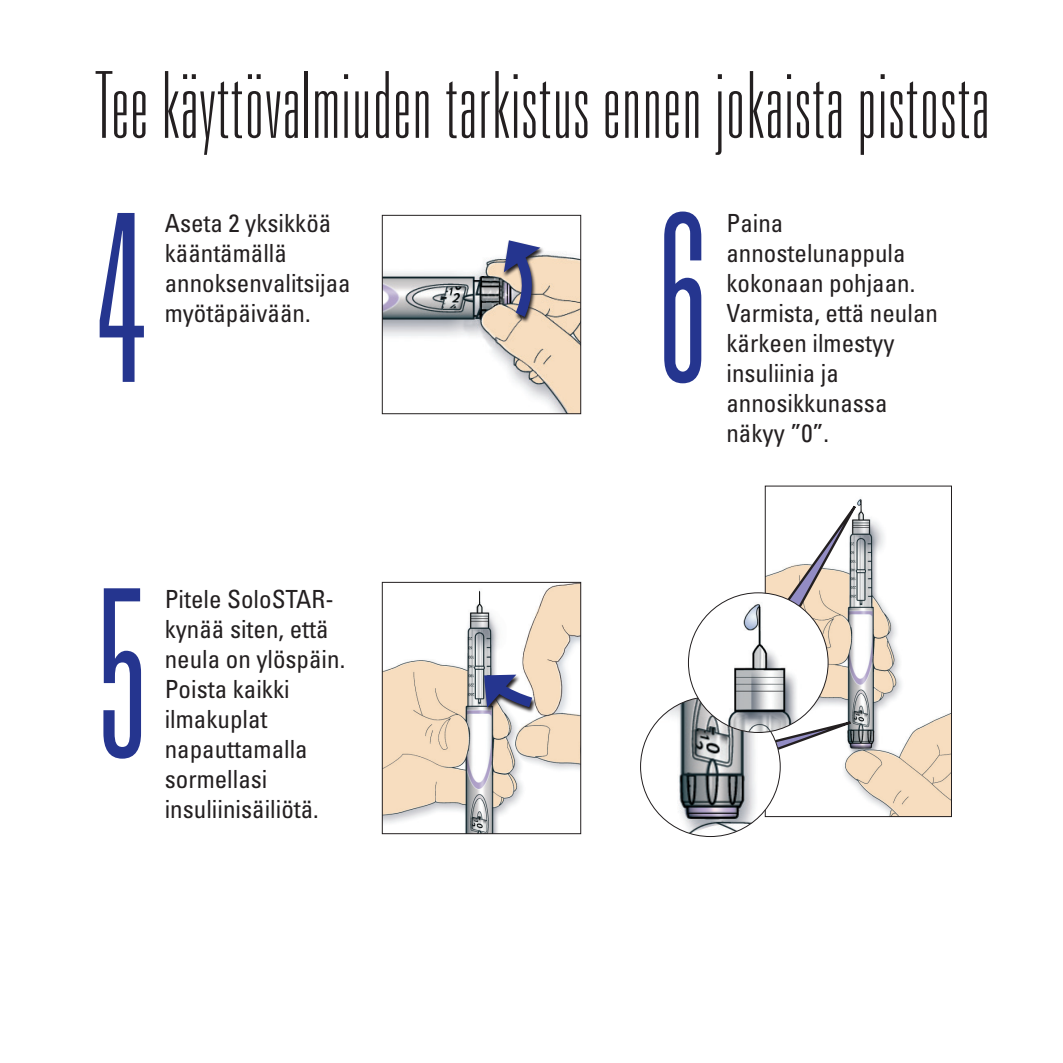
<style>
.page{position:relative;width:1063px;height:1063px;background:#fff}
.page>*{position:absolute;margin:0;border:0;box-sizing:border-box;transform-origin:0 0}
.t1{font:300 ultra-condensed 234px "Univers LT Std";color:#25358f;scale:.77 1}
.t2{font:100 ultra-condensed 92.5px "Univers LT Std";letter-spacing:.02em;color:#231f20}
.t3{font:condensed 25px/30px "Univers LT Std";color:#231f20}
</style>
<div class="page">
<img style="left:384px;top:253px;width:195px;height:159px">
<div style="left:382px;top:215px;width:199px;height:199px;border:1px solid #231f20"></div>
<svg style="left:502px;top:248px;width:43px;height:75px"></svg>
<svg style="left:504px;top:240px;width:38px;height:85px;background:#938da0"></svg>
<img style="left:384px;top:584px;width:195px;height:248px">
<div style="left:382px;top:582px;width:199px;height:252px;border:1px solid #231f20"></div>
<svg style="left:482px;top:675px;width:2px;height:39px"></svg>
<svg style="left:484px;top:675px;width:59px;height:40px"></svg>
<img style="left:767px;top:499px;width:183px;height:316px">
<div style="left:765px;top:486px;width:187px;height:331px;border:1px solid #231f20"></div>
<svg style="left:778px;top:503px;width:80px;height:119px"></svg>
<svg style="left:771px;top:719px;width:82px;height:43px"></svg>
<img style="left:641px;top:697px;width:139px;height:140px;border-radius:70px">
<div style="left:688px;top:593px;width:140px;height:139px;background:#fff;border-radius:50%"></div>
<img style="left:710px;top:597px;width:105px;height:135px">
<p class="t2" style="left:96px;top:58px;width:894px">Tee käyttövalmiuden tarkistus ennen jokaista pistosta</p>
<p class="t1" style="left:96px;top:177px;width:66px">4</p>
<p class="t3" style="left:165px;top:208px;width:188px">Aseta 2 yksikköä kääntämällä annoksenvalitsijaa myötäpäivään.</p>
<p class="t1" style="left:96px;top:552px;width:66px">5</p>
<p class="t3" style="left:165px;top:583px;width:182px">Pitele SoloSTAR&shy;kynää siten, että neula on ylöspäin.<br>Poista kaikki ilmakuplat napauttamalla sormellasi insuliinisäiliötä.</p>
<p class="t1" style="left:658px;top:177px;width:66px">6</p>
<p class="t3" style="left:726px;top:208px;width:213px">Paina annostelunappula kokonaan pohjaan.<br>Varmista, että neulan kärkeen ilmestyy insuliinia ja annosikkunassa</p>
<p class="t3" style="left:726px;top:418px;width:104px">näkyy ”0”.</p>
</div>
